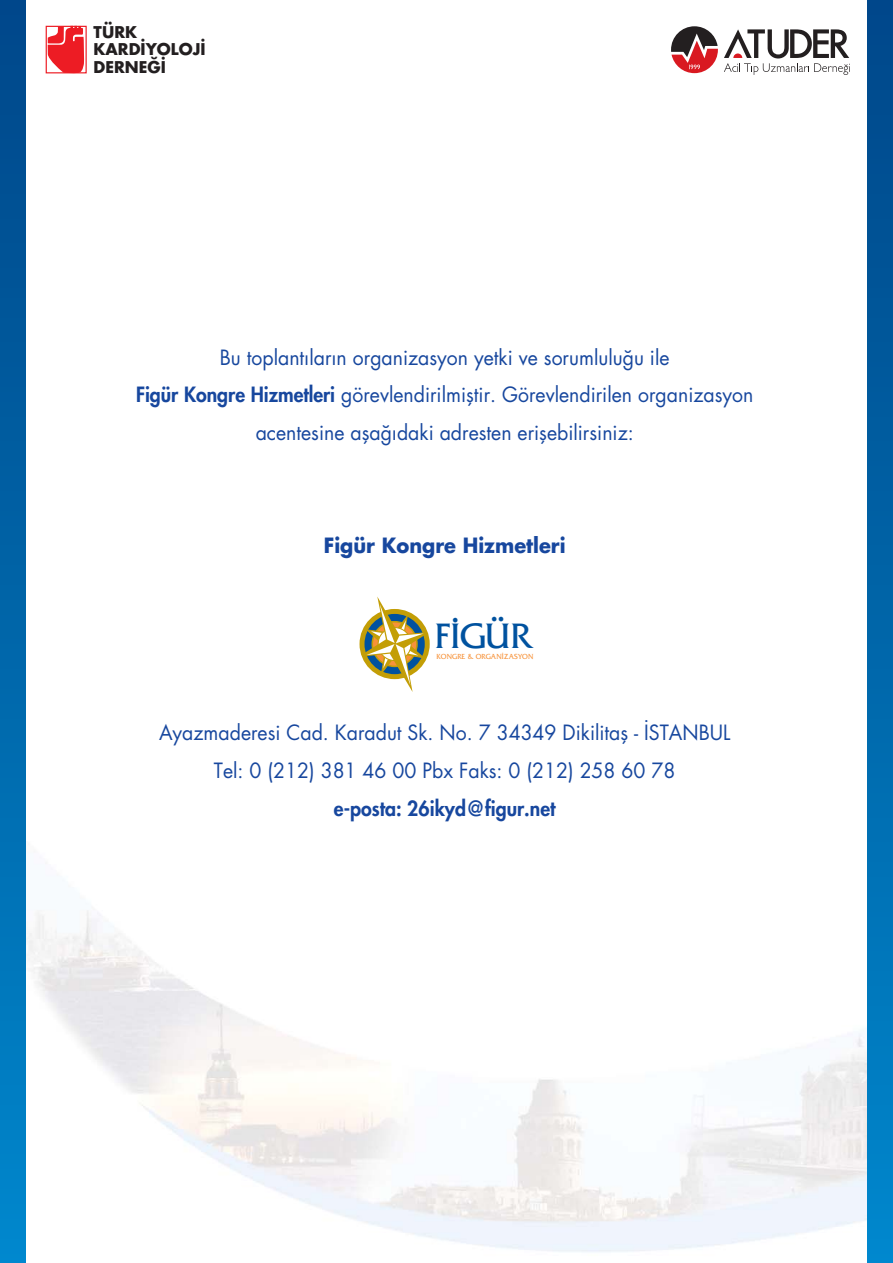
<style>
.page{position:relative;width:893px;height:1263px;background:#fff}
.page>*{position:absolute;margin:0;border:0;box-sizing:border-box;transform-origin:0 0}
.t1{font:37.05px "Frizquadrata";color:#00529f}
.t2{font:20.4px/37.5px "Futura Book Turk";color:#17479e;text-align:center;scale:.95 1}
.t3{font:20.4px "Futura Heavy Turk";color:#17479e;scale:.95 1}
.t4{font:20.4px "Futura Turk B";color:#17479e;scale:.95 1}
.t5{font:15.75px/17.7px "Futura Turk B";color:#231f20}
.t6{font:7.8px "Frizquadrata";letter-spacing:.02em;color:#f79239;scale:.95 1}
.s1{font-family:"Futura Heavy Turk"}
</style>
<div class="page">
<div style="left:0;top:0;width:26px;height:1263px;background:linear-gradient(to bottom,#004689,#0086cb)"></div>
<div style="left:867px;top:0;width:26px;height:1263px;background:linear-gradient(to bottom,#004689,#0086cb)"></div>
<div style="left:46px;top:26px;width:41px;height:47px;background:#fff;border:1px solid #ed1c24"></div>
<svg style="left:48px;top:26px;width:36px;height:48px"></svg>
<svg style="left:671px;top:26px;width:47px;height:47px"></svg>
<svg style="left:724px;top:29px;width:126px;height:46px"></svg>
<svg style="left:359px;top:609px;width:71px;height:70px"></svg>
<svg style="left:364px;top:597px;width:61px;height:95px"></svg>
<p class="t5" style="left:94px;top:24px;width:113px">TÜRK<br>KARD‹YOLOJ‹<br>DERNE⁄‹</p>
<p class="t2" style="left:136px;top:340px;width:651px">Bu toplant›lar›n organizasyon yetki ve sorumlulu¤u ile<br><span class="s1">Figür Kongre Hizmetleri</span> görevlendirilmifltir. Görevlendirilen organizasyon acentesine afla¤›daki adresten eriflebilirsiniz:</p>
<p class="t4" style="left:324px;top:536px;width:256px">Figür Kongre Hizmetleri</p>
<h1 class="t1" style="left:435px;top:623px;width:97px">F‹GÜR</h1>
<p class="t6" style="left:436px;top:654px;width:104px">KONGRE &amp; ORGAN‹ZASYON</p>
<p class="t2" style="left:159px;top:716px;width:603px">Ayazmaderesi Cad. Karadut Sk. No. 7 34349 Dikilitafl - ‹STANBUL<br>Tel: 0 (212) 381 46 00 Pbx Faks: 0 (212) 258 60 78</p>
<p class="t3" style="left:334px;top:798px;width:235px">e-posta: 26ikyd@figur.net</p>
</div>
